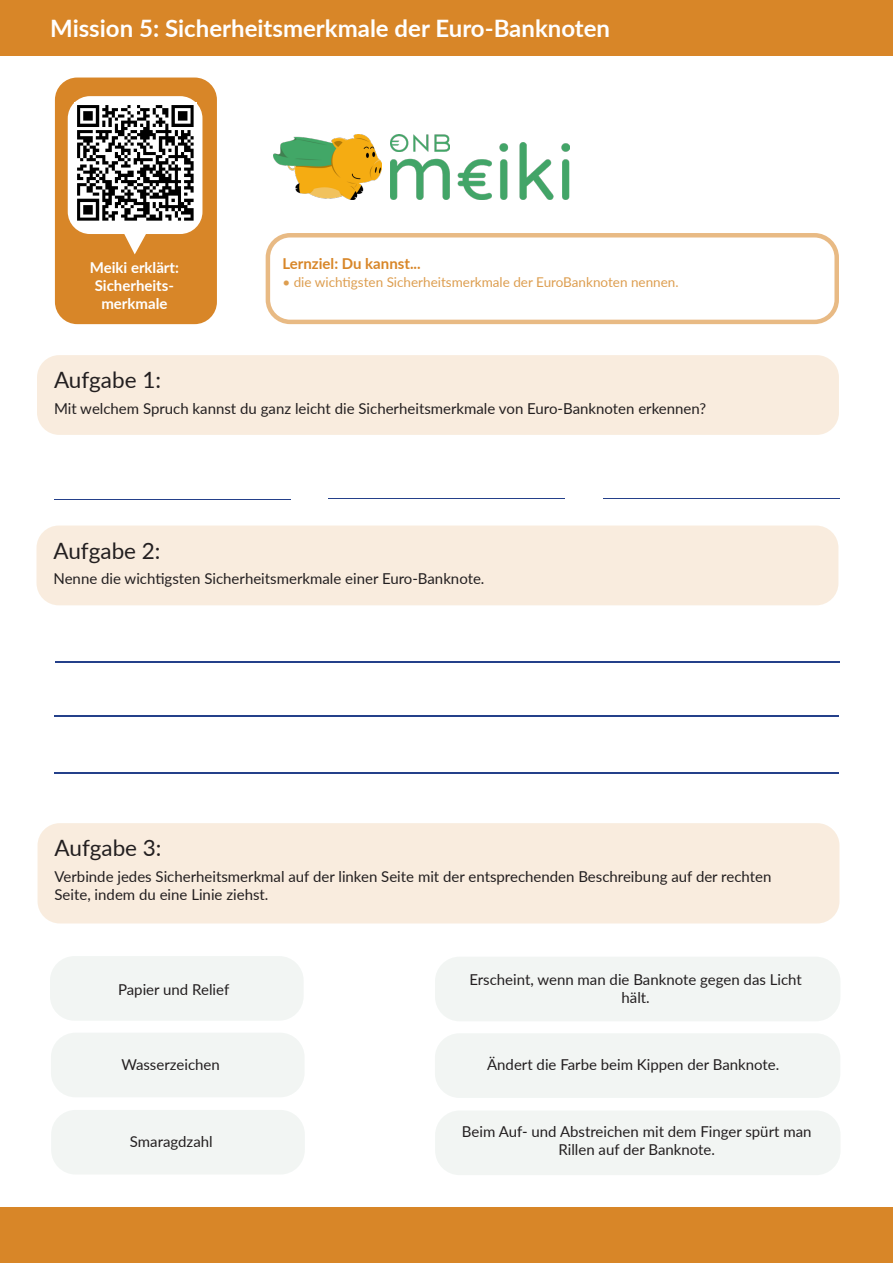
<style>
.page{position:relative;width:893px;height:1263px;background:#fff}
.page>*{position:absolute;margin:0;border:0;box-sizing:border-box;transform-origin:0 0}
.t1{font:700 24px "Lato";color:#fff}
.t2{font:22.5px "Lato";color:#231f20}
.t3{font:15px/18px "Lato";color:#231f20;text-align:center}
.t4{font:700 15px/18px "Lato";color:#fff;text-align:center}
.t5{font:700 15px "Lato";color:#d88628}
.t6{font:13.5px "Lato";color:#dd9e50}
</style>
<div class="page">
<div style="left:0;top:0;width:893px;height:55px;background:#d88628"></div>
<div style="left:0;top:1208px;width:893px;height:55px;background:#d88628"></div>
<div style="left:266px;top:233px;width:573px;height:91px;border:4px solid #d88628;border-radius:22px"></div>
<div style="left:55px;top:78px;width:162px;height:246px;background:#d88628;border-radius:22px"></div>
<div style="left:68px;top:96px;width:134px;height:138px;background:#fff;border-radius:22px"></div>
<img style="left:74px;top:102px;width:122px;height:119px">
<svg style="left:124px;top:234px;width:22px;height:20px"></svg>
<div style="left:37px;top:355px;width:802px;height:80px;background:#f9ecde;border-radius:22px"></div>
<div style="left:36px;top:525px;width:802px;height:80px;background:#f9ecde;border-radius:22px"></div>
<div style="left:38px;top:823px;width:801px;height:100px;background:#f9ecde;border-radius:22px"></div>
<hr style="left:54px;top:716px;width:784px;height:1px;background:#24408a">
<hr style="left:55px;top:661px;width:784px;height:1px;background:#24408a">
<hr style="left:54px;top:773px;width:784px;height:1px;background:#24408a">
<img style="left:273px;top:134px;width:108px;height:66px">
<img style="left:391px;top:142px;width:178px;height:58px">
<img style="left:390px;top:134px;width:60px;height:18px">
<div style="left:437px;top:959px;width:401px;height:60px;background:#f2f5f3;border-radius:22px"></div>
<div style="left:435px;top:957px;width:405px;height:64px;border:4px solid #235f3d;border-radius:22px"></div>
<div style="left:437px;top:1113px;width:401px;height:60px;background:#f2f5f3;border-radius:22px"></div>
<div style="left:435px;top:1110px;width:405px;height:65px;border:4px solid #235f3d;border-radius:22px"></div>
<div style="left:437px;top:1035px;width:401px;height:61px;background:#f2f5f3;border-radius:22px"></div>
<div style="left:435px;top:1033px;width:405px;height:65px;border:4px solid #235f3d;border-radius:22px"></div>
<div style="left:53px;top:1035px;width:249px;height:60px;background:#f2f5f3;border-radius:22px"></div>
<div style="left:51px;top:1033px;width:254px;height:64px;border:4px solid #235f3d;border-radius:22px"></div>
<div style="left:53px;top:1112px;width:250px;height:60px;background:#f2f5f3;border-radius:22px"></div>
<div style="left:51px;top:1110px;width:254px;height:64px;border:4px solid #235f3d;border-radius:22px"></div>
<div style="left:52px;top:958px;width:249px;height:60px;background:#f2f5f3;border-radius:22px"></div>
<div style="left:50px;top:956px;width:254px;height:65px;border:4px solid #235f3d;border-radius:22px"></div>
<hr style="left:54px;top:499px;width:236px;height:1px;background:#24408a">
<hr style="left:328px;top:499px;width:236px;height:1px;background:#24408a">
<hr style="left:604px;top:498px;width:236px;height:1px;background:#24408a">
<h1 class="t1" style="left:50px;top:11px;width:561px">Mission 5: Sicherheitsmerkmale der Euro-Banknoten</h1>
<p class="t4" style="left:90px;top:258px;width:91px">Meiki erklärt:<br>Sicherheits&shy;merkmale</p>
<h2 class="t2" style="left:54px;top:364px;width:109px">Aufgabe 1:</h2>
<p class="t5" style="left:282px;top:253px;width:140px">Lernziel: Du kannst...</p>
<p class="t6" style="left:282px;top:273px;width:398px">• die wichtigsten Sicherheitsmerkmale der EuroBanknoten nennen.</p>
<p class="t3" style="left:54px;top:399px;width:654px">Mit welchem Spruch kannst du ganz leicht die Sicherheitsmerkmale von Euro-Banknoten erkennen?</p>
<h2 class="t2" style="left:54px;top:534px;width:109px">Aufgabe 2:</h2>
<p class="t3" style="left:54px;top:569px;width:432px">Nenne die wichtigsten Sicherheitsmerkmale einer Euro-Banknote.</p>
<h2 class="t2" style="left:55px;top:832px;width:109px">Aufgabe 3:</h2>
<p class="t3" style="left:55px;top:867px;width:718px;text-align:left">Verbinde jedes Sicherheitsmerkmal auf der linken Seite mit der entsprechenden Beschreibung auf der rechten<br>Seite, indem du eine Linie ziehst.</p>
<p class="t3" style="left:118px;top:980px;width:113px">Papier und Relief</p>
<p class="t3" style="left:469px;top:969px;width:334px">Erscheint, wenn man die Banknote gegen das Licht hält.</p>
<p class="t3" style="left:121px;top:1054px;width:100px">Wasserzeichen</p>
<p class="t3" style="left:130px;top:1132px;width:84px">Smaragdzahl</p>
<p class="t3" style="left:487px;top:1054px;width:294px">Ändert die Farbe beim Kippen der Banknote.</p>
<p class="t3" style="left:462px;top:1122px;width:351px">Beim Auf- und Abstreichen mit dem Finger spürt man<br>Rillen auf der Banknote.</p>
</div>
